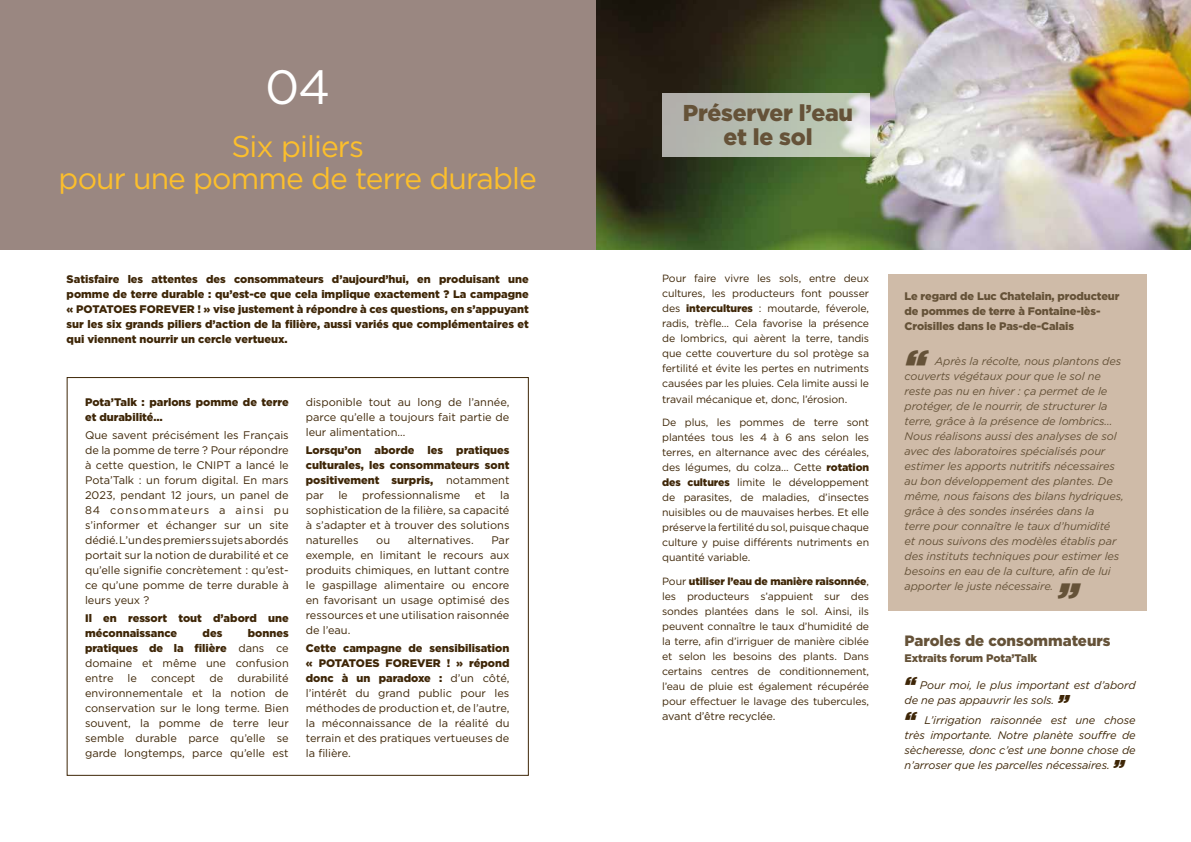
<style>
.page{position:relative;width:1191px;height:842px;background:#fff}
.page>*{position:absolute;margin:0;border:0;box-sizing:border-box;transform-origin:0 0}
.t1{font:48px "Gotham";color:#fff}
.t2{font:italic 900 38px "Gotham";color:#655238}
.t3{font:30px/32px "Gotham";letter-spacing:-.03em;color:#fcbf2c;text-align:center}
.t4{font:900 23px/24.2px "Gotham";letter-spacing:-.01em;color:#655238;text-align:center}
.t5{font:900 15px "Gotham";color:#655238}
.t6{font:11px/15px "Gotham";color:#3e2607;text-align:justify}
.t7{font:italic 11px/15px "Gotham";letter-spacing:-.01em;color:#655238}
.t8{font:900 11px/15px "Gotham";color:#3e2607;text-align:justify}
.t9{font:italic 11px/15px "Gotham";letter-spacing:-.01em;color:#3e2607}
.t10{font:900 11px/15px "Gotham";letter-spacing:-.01em;color:#655238}
.t11{font:10.5px/15px "Gotham";letter-spacing:-.01em;color:#3e2607;text-align:justify}
.s1{font-weight:900}
.s2{font-weight:400}
.s3{font-weight:900;font-size:20px}
</style>
<div class="page">
<div style="left:887px;top:274px;width:259px;height:336px;background:#cfbba8"></div>
<img style="left:595px;top:0;width:596px;height:249px">
<div style="left:0;top:0;width:595px;height:249px;background:#9a8781"></div>
<svg style="left:662px;top:93px;width:207px;height:63px;background:#bac1b4"></svg>
<h1 class="t1" style="left:265px;top:57px;width:67px">04</h1>
<h3 class="t3" style="left:59px;top:130px;width:480px">Six piliers<br>pour une pomme de terre durable</h3>
<p class="t8" style="left:67px;top:271px;width:464px">Satisfaire les attentes des consommateurs d’aujourd’hui, en produisant une pomme de terre durable : qu’est-ce que cela implique exactement ? La campagne « POTATOES FOREVER ! » vise justement à répondre à ces questions, en s’appuyant sur les six grands piliers d’action de la filière, aussi variés que complémentaires et qui viennent nourrir un cercle vertueux.</p>
<p class="t8" style="left:85px;top:394px;width:205px">Pota’Talk : parlons pomme de terre et durabilité…</p>
<p class="t6" style="left:85px;top:427px;width:205px">Que savent précisément les Français de la pomme de terre ? Pour répondre à cette question, le CNIPT a lancé le Pota’Talk : un forum digital. En mars 2023, pendant 12 jours, un panel de 84 consommateurs a ainsi pu s’informer et échanger sur un site dédié. L’un des premiers sujets abordés portait sur la notion de durabilité et ce qu’elle signifie concrètement : qu’est&shy;ce qu’une pomme de terre durable à leurs yeux ?</p>
<p class="t8" style="left:85px;top:610px;width:205px">Il en ressort tout d’abord une méconnaissance</p>
<p class="t6" style="left:85px;top:625px;width:205px;text-indent:163px"><span class="s1">bonnes pratiques de la filière</span> dans ce domaine et même une confusion entre</p>
<p class="t8" style="left:203px;top:625px;width:21px">des</p>
<p class="t6" style="left:85px;top:670px;width:205px;text-indent:152px">durabilité environnementale et la notion de conservation sur le long terme. Bien souvent, la pomme de terre leur semble durable parce qu’elle se garde longtemps, parce qu’elle est</p>
<p class="t6" style="left:128px;top:670px;width:11px">le</p>
<p class="t6" style="left:151px;top:670px;width:46px">concept</p>
<p class="t6" style="left:209px;top:670px;width:15px">de</p>
<p class="t6" style="left:306px;top:394px;width:205px">disponible tout au long de l’année, parce qu’elle a toujours fait partie de leur alimentation…</p>
<p class="t8" style="left:306px;top:442px;width:205px">Lorsqu’on aborde les pratiques culturales, les consommateurs sont positivement surpris, <span class="s2">notamment par</span></p>
<p class="t6" style="left:338px;top:487px;width:11px">le</p>
<p class="t6" style="left:362px;top:487px;width:100px">professionnalisme</p>
<p class="t6" style="left:475px;top:487px;width:12px">et</p>
<p class="t6" style="left:306px;top:487px;width:205px;text-indent:194px">la sophistication de la filière, sa capacité à s’adapter et à trouver des solutions naturelles</p>
<p class="t6" style="left:376px;top:532px;width:15px">ou</p>
<p class="t6" style="left:408px;top:532px;width:67px">alternatives.</p>
<p class="t6" style="left:306px;top:532px;width:205px;text-indent:186px">Par exemple, en limitant le recours aux produits chimiques, en luttant contre le gaspillage alimentaire ou encore en favorisant un usage optimisé des ressources et une utilisation raisonnée de l’eau.</p>
<p class="t6" style="left:306px;top:640px;width:205px"><span class="s1">Cette campagne de sensibilisation « POTATOES FOREVER ! » répond donc à un paradoxe :</span> d’un côté, l’intérêt du grand public pour les méthodes de production et, de l’autre, la méconnaissance de la réalité du terrain et des pratiques vertueuses de la filière.</p>
<h3 class="t4" style="left:683px;top:101px;width:172px">Préserver l’eau et le sol</h3>
<p class="t11" style="left:662px;top:271px;width:208px">Pour faire vivre les sols, entre deux cultures, les producteurs font pousser des <span class="s1">intercultures</span> : moutarde, féverole, radis, trèfle… Cela favorise la présence de lombrics, qui aèrent la terre, tandis que cette couverture du sol protège sa fertilité et évite les pertes en nutriments causées par les pluies. Cela limite aussi le travail mécanique et, donc, l’érosion.</p>
<p class="t11" style="left:662px;top:415px;width:208px">De plus, les pommes de terre sont plantées tous les 4 à 6 ans selon les terres, en alternance avec des céréales, des légumes, du colza… Cette <span class="s1">rotation des cultures</span> limite le développement de parasites, de maladies, d’insectes nuisibles ou de mauvaises herbes. Et elle préserve la fertilité du sol, puisque chaque culture y puise différents nutriments en quantité variable.</p>
<p class="t11" style="left:662px;top:573px;width:208px">Pour <span class="s1">utiliser l’eau de manière raisonnée</span>, les producteurs s’appuient sur des sondes plantées dans le sol. Ainsi, ils peuvent connaître le taux d’humidité de la terre, afin d’irriguer de manière ciblée et selon les besoins des plants. Dans certains centres de conditionnement, l’eau de pluie est également récupérée pour effectuer le lavage des tubercules,</p>
<p class="t6" style="left:662px;top:708px;width:115px">avant d’être recyclée.</p>
<p class="t10" style="left:904px;top:288px;width:216px">Le regard de Luc Chatelain, producteur de pommes de terre à Fontaine-lès-<br>Croisilles dans le Pas-de-Calais</p>
<h2 class="t2" style="left:904px;top:336px;width:23px">“</h2>
<p class="t7" style="left:904px;top:353px;width:221px;text-indent:30px">Après la récolte, nous plantons des couverts végétaux pour que le sol ne reste pas nu en hiver : ça permet de le protéger, de le nourrir, de structurer la terre, grâce à la présence de lombrics… Nous réalisons aussi des analyses de sol avec des laboratoires spécialisés pour estimer les apports nutritifs nécessaires au bon développement des plantes. De même, nous faisons des bilans hydriques, grâce à des sondes insérées dans la<br>terre pour connaître le taux d’humidité et nous suivons des modèles établis par des instituts techniques pour estimer les besoins en eau de la culture, afin de lui apporter le juste nécessaire.</p>
<h2 class="t2" style="left:1056px;top:569px;width:23px">”</h2>
<h3 class="t5" style="left:904px;top:631px;width:207px">Paroles de consommateurs</h3>
<p class="t10" style="left:904px;top:651px;width:134px">Extraits forum Pota’Talk</p>
<p class="t9" style="left:904px;top:677px;width:233px"><span class="s3">“</span> Pour moi, le plus important est d’abord de ne pas appauvrir les sols. <span class="s3">”</span></p>
<p class="t9" style="left:904px;top:713px;width:233px;text-align:justify"><span class="s3">“</span> L’irrigation raisonnée est une chose très importante. Notre planète souffre de sècheresse, donc c’est une bonne chose de n’arroser que les parcelles nécessaires. <span class="s3">”</span></p>
</div>
